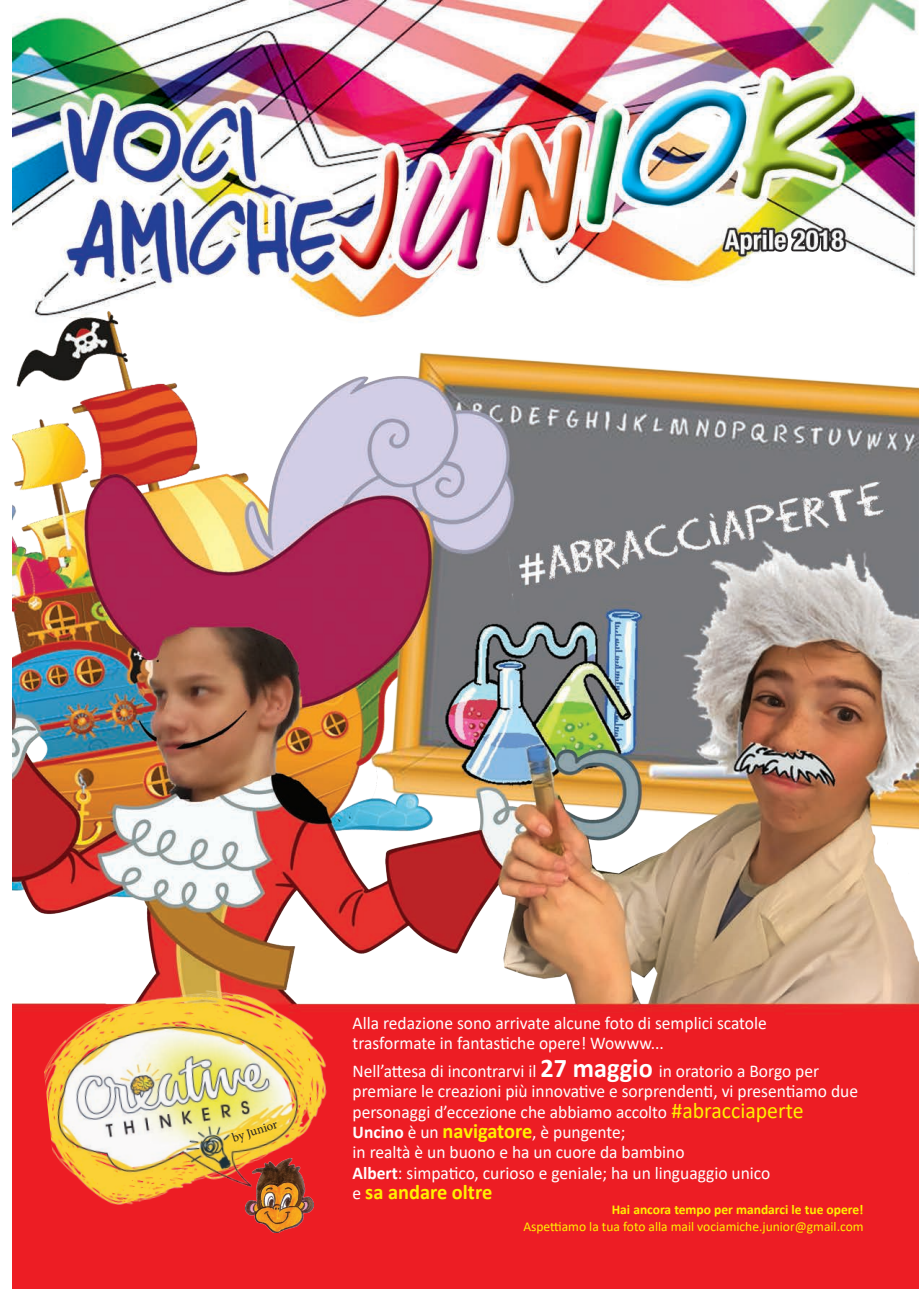
<style>
.page{position:relative;width:919px;height:1289px;background:#fff}
.page>*{position:absolute;margin:0;border:0;box-sizing:border-box;transform-origin:0 0}
.t1{font:700 21px "Calibri";color:#fff101}
.t2{font:18px/20.2px "Calibri";color:#fff}
.t3{font:13.5px "Calibri";color:#fff101}
.t4{font:700 13.5px "Calibri";color:#fff101}
.t5{font:12.75px "Minion Pro";color:#231f20}
.s1{font-weight:700;font-size:27px}
.s2{font-size:22.5px;color:#fff101}
.s3{font-weight:700}
.s4{font-weight:700;font-size:21px;color:#fff101}
.s5{font-weight:400;font-size:18px;color:#fff}
</style>
<div class="page">
<img style="left:13px;top:0;width:905px;height:1288px">
<img style="left:37px;top:978px;width:304px;height:253px">
<img style="left:245px;top:1158px;width:69px;height:74px">
<p class="t5" style="left:230px;top:1130px;width:49px;rotate:-18deg">by Junior</p>
<p class="t2" style="left:352px;top:1012px;width:416px">Alla redazione sono arrivate alcune foto di semplici scatole trasformate in fantastiche opere! Wowww...</p>
<p class="t2" style="left:352px;top:1060px;width:507px">Nell’attesa di incontrarvi il <span class="s1">27 maggio</span> in oratorio a Borgo per premiare le creazioni più innovative e sorprendenti, vi presentiamo due personaggi d’eccezione che abbiamo accolto <span class="s2">#abracciaperte </span><span class="s3">Uncino</span> è un <span class="s4">navigatore</span>, è pungente;<br>in realtà è un buono e ha un cuore da bambino<br><span class="s3">Albert</span>: simpatico, curioso e geniale; ha un linguaggio unico</p>
<p class="t1" style="left:352px;top:1176px;width:141px"><span class="s5">e</span> sa andare oltre</p>
<p class="t4" style="left:611px;top:1200px;width:253px">Hai ancora tempo per mandarci le tue opere!</p>
<p class="t3" style="left:523px;top:1216px;width:342px">Aspettiamo la tua foto alla mail vociamiche.junior@gmail.com</p>
</div>
